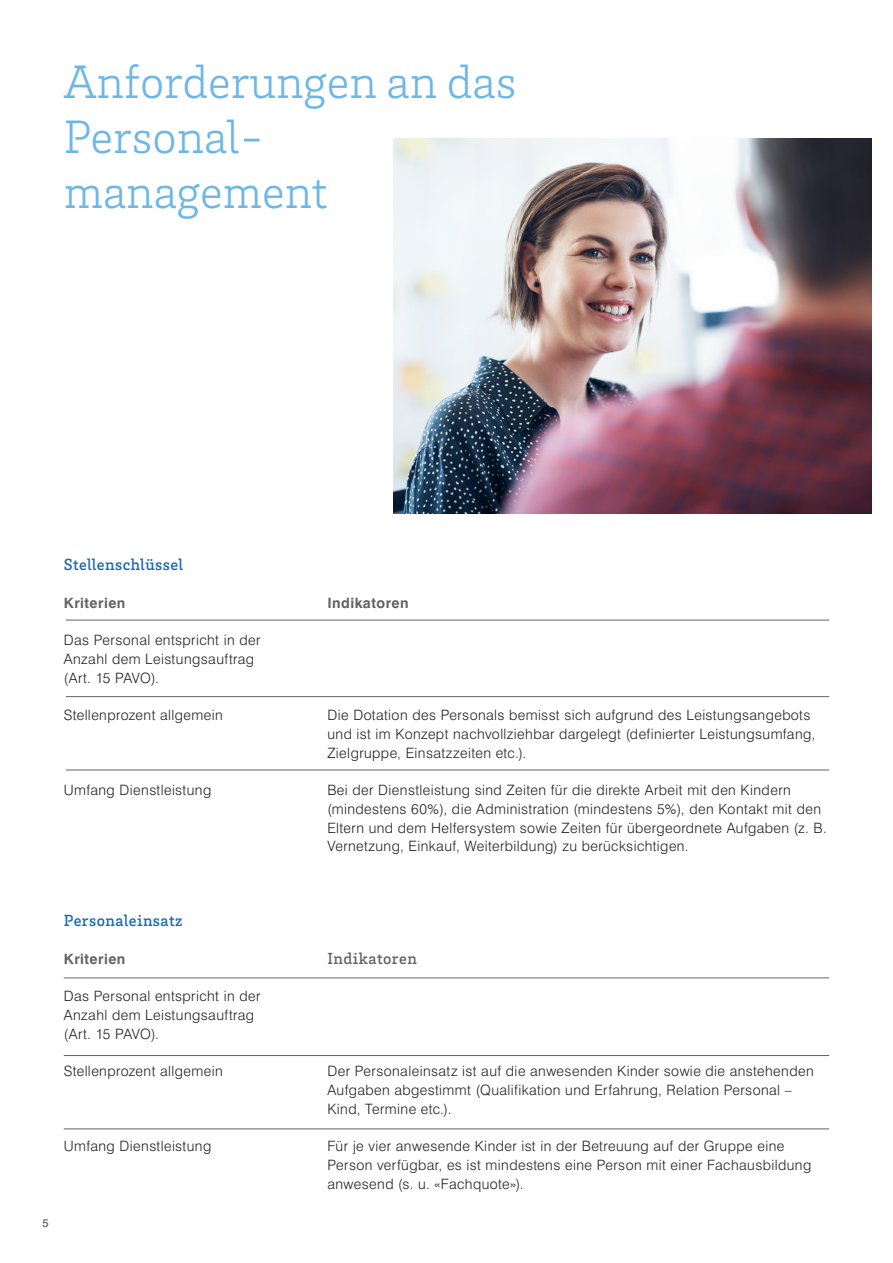
<style>
.page{position:relative;width:893px;height:1263px;background:#fff}
.page>*{position:absolute;margin:0;border:0;box-sizing:border-box;transform-origin:0 0}
.Titel_32pt{font:300 48px "Brix Slab";color:#6db7e6}
.Untertitel_1{font:500 16.5px "Brix Slab";letter-spacing:.03em;color:#1b68b4}
.Untertitel_1-2{font:500 16.5px "Brix Slab";letter-spacing:.03em;color:#636366}
.Text{font:300 14.25px/18.8px "Swiss 721 BT";letter-spacing:.03em;color:#231f20}
.Untertitel_2_Text{font:700 14.25px "Swiss 721 BT";letter-spacing:.03em;color:#636366}
.t1{font:500 11.25px "Swiss 721 BT";color:#636366}
</style>
<div class="page">
<img style="left:393px;top:139px;width:479px;height:375px">
<hr style="left:66px;top:696px;width:763px;height:1px;background:#636366">
<hr style="left:66px;top:770px;width:763px;height:1px;background:#636366">
<hr style="left:66px;top:620px;width:763px;height:1px;background:#636366">
<hr style="left:64px;top:1055px;width:765px;height:1px;background:#636366">
<hr style="left:64px;top:1128px;width:765px;height:1px;background:#636366">
<hr style="left:64px;top:977px;width:765px;height:1px;background:#636366">
<p class="Titel_32pt" style="left:64px;top:52px;width:454px">Anforderungen an das</p>
<p class="Titel_32pt" style="left:64px;top:106px;width:203px">Personal-</p>
<p class="Titel_32pt" style="left:64px;top:161px;width:266px">management</p>
<p class="Untertitel_1" style="left:64px;top:554px;width:121px">Stellenschlüssel</p>
<p class="Untertitel_2_Text" style="left:64px;top:594px;width:63px">Kriterien</p>
<p class="Text" style="left:64px;top:630px;width:198px">Das Personal entspricht in der<br>Anzahl dem Leistungsauftrag (Art. 15 PAVO).</p>
<p class="Text" style="left:64px;top:705px;width:161px">Stellenprozent allgemein</p>
<p class="Text" style="left:64px;top:780px;width:149px">Umfang Dienstleistung</p>
<p class="Untertitel_1" style="left:64px;top:910px;width:120px">Personaleinsatz</p>
<p class="Untertitel_2_Text" style="left:64px;top:950px;width:63px">Kriterien</p>
<p class="Text" style="left:64px;top:987px;width:198px">Das Personal entspricht in der<br>Anzahl dem Leistungsauftrag (Art. 15 PAVO).</p>
<p class="Text" style="left:64px;top:1062px;width:161px">Stellenprozent allgemein</p>
<p class="Text" style="left:64px;top:1137px;width:149px">Umfang Dienstleistung</p>
<p class="t1" style="left:43px;top:1216px;width:8px">5</p>
<p class="Untertitel_2_Text" style="left:327px;top:594px;width:83px">Indikatoren</p>
<p class="Text" style="left:327px;top:705px;width:489px">Die Dotation des Personals bemisst sich aufgrund des Leistungsangebots und ist im Konzept nachvollziehbar dargelegt (definierter Leistungsumfang,<br>Zielgruppe, Einsatzzeiten etc.).</p>
<p class="Text" style="left:327px;top:780px;width:501px">Bei der Dienstleistung sind Zeiten für die direkte Arbeit mit den Kindern (mindestens 60%), die Administration (mindestens 5%), den Kontakt mit den Eltern und dem Helfersystem sowie Zeiten für übergeordnete Aufgaben (z. B.<br>Vernetzung, Einkauf, Weiterbildung) zu berücksichtigen.</p>
<p class="Untertitel_1-2" style="left:327px;top:948px;width:91px">Indikatoren</p>
<p class="Text" style="left:327px;top:1062px;width:488px">Der Personaleinsatz ist auf die anwesenden Kinder sowie die anstehenden<br>Aufgaben abgestimmt (Qualifikation und Erfahrung, Relation Personal –<br>Kind, Termine etc.).</p>
<p class="Text" style="left:327px;top:1137px;width:485px">Für je vier anwesende Kinder ist in der Betreuung auf der Gruppe eine<br>Person verfügbar, es ist mindestens eine Person mit einer Fachausbildung anwesend (s. u. «Fachquote»).</p>
</div>
